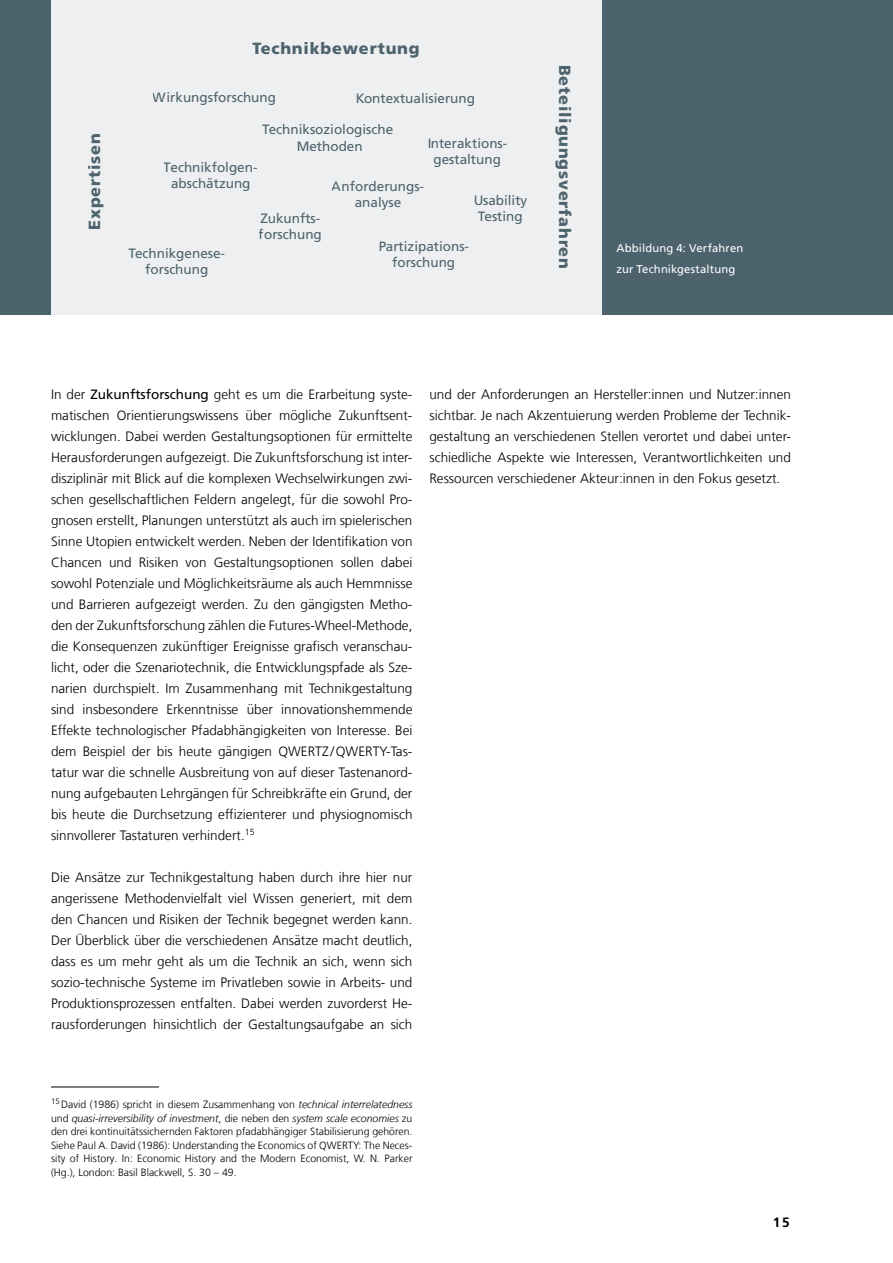
<style>
.page{position:relative;width:893px;height:1263px;background:#fff}
.page>*{position:absolute;margin:0;border:0;box-sizing:border-box;transform-origin:0 0}
.t1{font:900 16.2px "Frutiger LT Com";letter-spacing:.05em;color:#4c626c}
.t2{font:300 13.5px/21px "Frutiger LT Com";color:#000;text-align:justify}
.t3{font:13.5px/16.2px "Frutiger LT Com";color:#4c626c;text-align:center}
.t4{font:700 13.5px "Frutiger LT Com";color:#000}
.t5{font:11.25px/21px "Frutiger LT Com";letter-spacing:.015em;color:#fff}
.t6{font:300 10.5px/13.5px "Frutiger LT Com";color:#000;text-align:justify}
.s1{font-weight:400}
.s2{font-style:italic}
</style>
<div class="page">
<hr style="left:51px;top:1087px;width:108px;height:1px;background:#000">
<div style="left:0;top:0;width:893px;height:315px;background:#4c626c"></div>
<div style="left:51px;top:0;width:551px;height:315px;background:#eeeff0"></div>
<p class="t1" style="left:85px;top:230px;width:98px;rotate:-90deg">Expertisen</p>
<p class="t1" style="left:252px;top:39px;width:169px">Technikbewertung</p>
<p class="t3" style="left:153px;top:89px;width:124px">Wirkungsforschung</p>
<p class="t3" style="left:355px;top:90px;width:122px">Kontextualisierung</p>
<p class="t3" style="left:262px;top:122px;width:133px">Techniksoziologische<br>Methoden</p>
<p class="t3" style="left:427px;top:135px;width:82px">Interaktions&shy;gestaltung</p>
<p class="t3" style="left:473px;top:192px;width:56px">Usability<br>Testing</p>
<p class="t3" style="left:164px;top:159px;width:95px">Technikfolgen&shy;abschätzung</p>
<p class="t3" style="left:332px;top:178px;width:94px">Anforderungs&shy;analyse</p>
<p class="t3" style="left:378px;top:238px;width:92px">Partizipations&shy;forschung</p>
<p class="t3" style="left:259px;top:210px;width:64px;text-align:left">Zukunfts&shy;forschung</p>
<p class="t3" style="left:129px;top:245px;width:98px">Technikgenese&shy;forschung</p>
<p class="t1" style="left:574px;top:65px;width:206px;rotate:90deg">Beteiligungsverfahren</p>
<p class="t5" style="left:616px;top:237px;width:128px">Abbildung 4: Verfahren zur Technikgestaltung</p>
<p class="t2" style="left:51px;top:384px;width:363px">In der <span class="s1">Zukunftsforschung</span> geht es um die Erarbeitung syste&shy;matischen Orientierungswissens über mögliche Zukunftsent&shy;wicklungen. Dabei werden Gestaltungsoptionen für ermittelte Herausforderungen aufgezeigt. Die Zukunftsforschung ist inter&shy;disziplinär mit Blick auf die komplexen Wechselwirkungen zwi&shy;schen gesellschaftlichen Feldern angelegt, für die sowohl Pro&shy;gnosen erstellt, Planungen unterstützt als auch im spielerischen Sinne Utopien entwickelt werden. Neben der Identifikation von Chancen und Risiken von Gestaltungsoptionen sollen dabei sowohl Potenziale und Möglichkeitsräume als auch Hemmnisse und Barrieren aufgezeigt werden. Zu den gängigsten Metho&shy;den der Zukunftsforschung zählen die Futures-Wheel-Methode, die Konsequenzen zukünftiger Ereignisse grafisch veranschau&shy;licht, oder die Szenariotechnik, die Entwicklungspfade als Sze&shy;narien durchspielt. Im Zusammenhang mit Technikgestaltung sind insbesondere Erkenntnisse über innovationshemmende Effekte technologischer Pfadabhängigkeiten von Interesse. Bei dem Beispiel der bis heute gängigen QWERTZ /QWERTY-Tas&shy;tatur war die schnelle Ausbreitung von auf dieser Tastenanord&shy;nung aufgebauten Lehrgängen für Schreibkräfte ein Grund, der bis heute die Durchsetzung effizienterer und physiognomisch sinnvollerer Tastaturen verhindert.<sup>15</sup></p>
<p class="t2" style="left:51px;top:867px;width:363px;text-align:left">Die Ansätze zur Technikgestaltung haben durch ihre hier nur angerissene Methodenvielfalt viel Wissen generiert, mit dem den Chancen und Risiken der Technik begegnet werden kann.<br>Der Überblick über die verschiedenen Ansätze macht deutlich, dass es um mehr geht als um die Technik an sich, wenn sich sozio-technische Systeme im Privatleben sowie in Arbeits- und Produktionsprozessen entfalten. Dabei werden zuvorderst He-- rausforderungen hinsichtlich der Gestaltungsaufgabe an sich</p>
<p class="t2" style="left:429px;top:384px;width:363px">und der Anforderungen an Hersteller:innen und Nutzer:innen sichtbar. Je nach Akzentuierung werden Probleme der Technik&shy;gestaltung an verschiedenen Stellen verortet und dabei unter&shy;schiedliche Aspekte wie Interessen, Verantwortlichkeiten und Ressourcen verschiedener Akteur:innen in den Fokus gesetzt.</p>
<p class="t6" style="left:51px;top:1098px;width:363px"><sup>15</sup> David (1986) spricht in diesem Zusammenhang von <span class="s2">technical interrelatedness </span>und <span class="s2">quasi-irreversibility of investment</span>, die neben den <span class="s2">system scale economies</span> zu den drei kontinuitätssichernden Faktoren pfadabhängiger Stabilisierung gehören.<br>Siehe Paul A. David (1986): Understanding the Economics of QWERTY: The Neces&shy;sity of History. In: Economic History and the Modern Economist, W. N. Parker (Hg.), London: Basil Blackwell, S. 30 – 49.</p>
<p class="t4" style="left:773px;top:1215px;width:18px">15</p>
</div>
